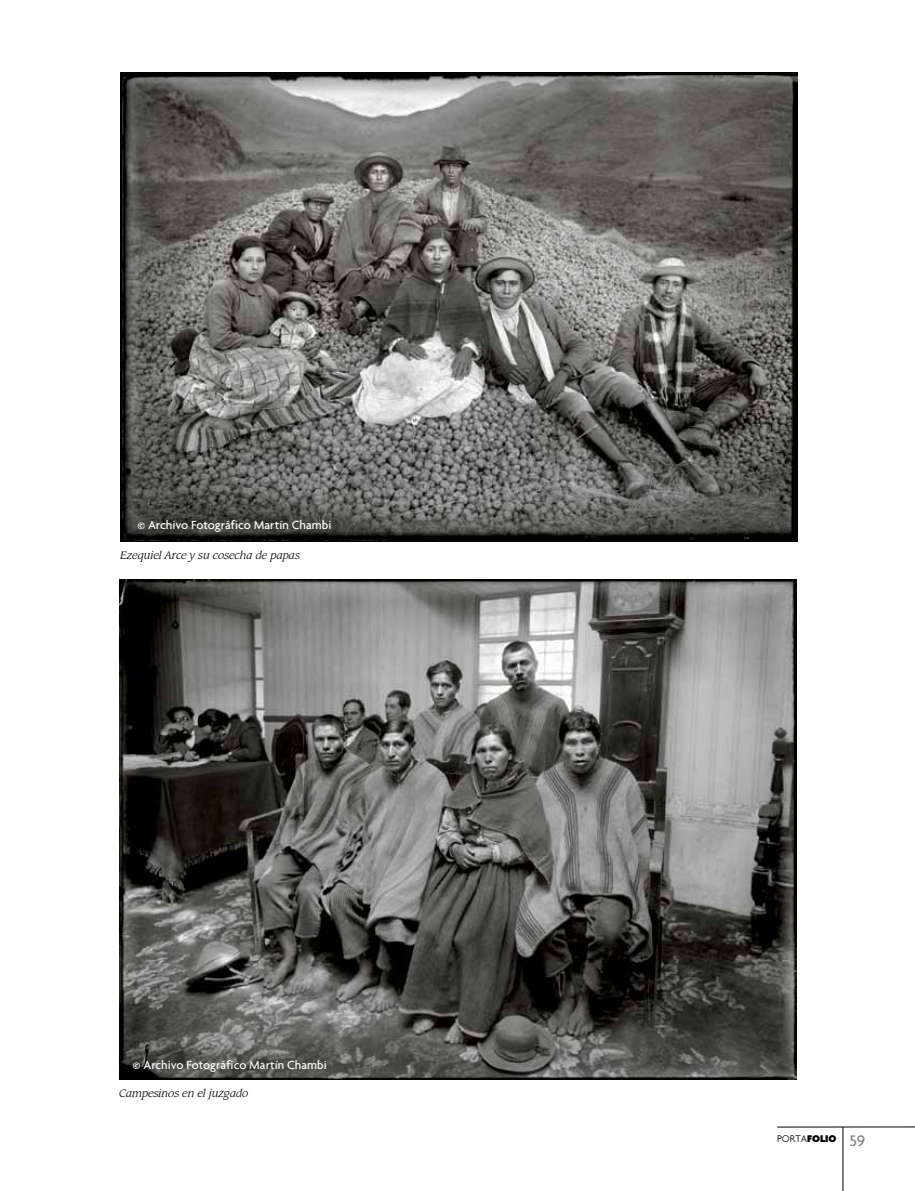
<style>
.page{position:relative;width:915px;height:1191px;background:#fff}
.page>*{position:absolute;margin:0;border:0;box-sizing:border-box;transform-origin:0 0}
.t1{font:500 12.75px "Agenda";color:#fff}
.t2{font:italic 10.5px "Leawood";color:#000}
.t3{font:300 10.5px "Agenda";color:#000}
.s1{font-weight:900}
.s2{font-weight:500;font-size:16.5px;color:#808285}
</style>
<div class="page">
<hr style="left:842px;top:1127px;width:1px;height:64px;background:#000">
<hr style="left:777px;top:1126px;width:137px;height:1px;background:#000">
<img style="left:119px;top:579px;width:676px;height:500px">
<img style="left:120px;top:72px;width:676px;height:469px">
<p class="t1" style="left:137px;top:517px;width:195px">© Archivo Fotográfico Martín Chambi</p>
<p class="t2" style="left:120px;top:549px;width:181px">Ezequiel Arce y su cosecha de papas</p>
<p class="t1" style="left:133px;top:1056px;width:195px">© Archivo Fotográfico Martín Chambi</p>
<p class="t2" style="left:119px;top:1087px;width:131px">Campesinos en el juzgado</p>
<p class="t3" style="left:776px;top:1132px;width:89px">PORTA<span class="s1">FOLIO</span> <span class="s2">59</span></p>
</div>
